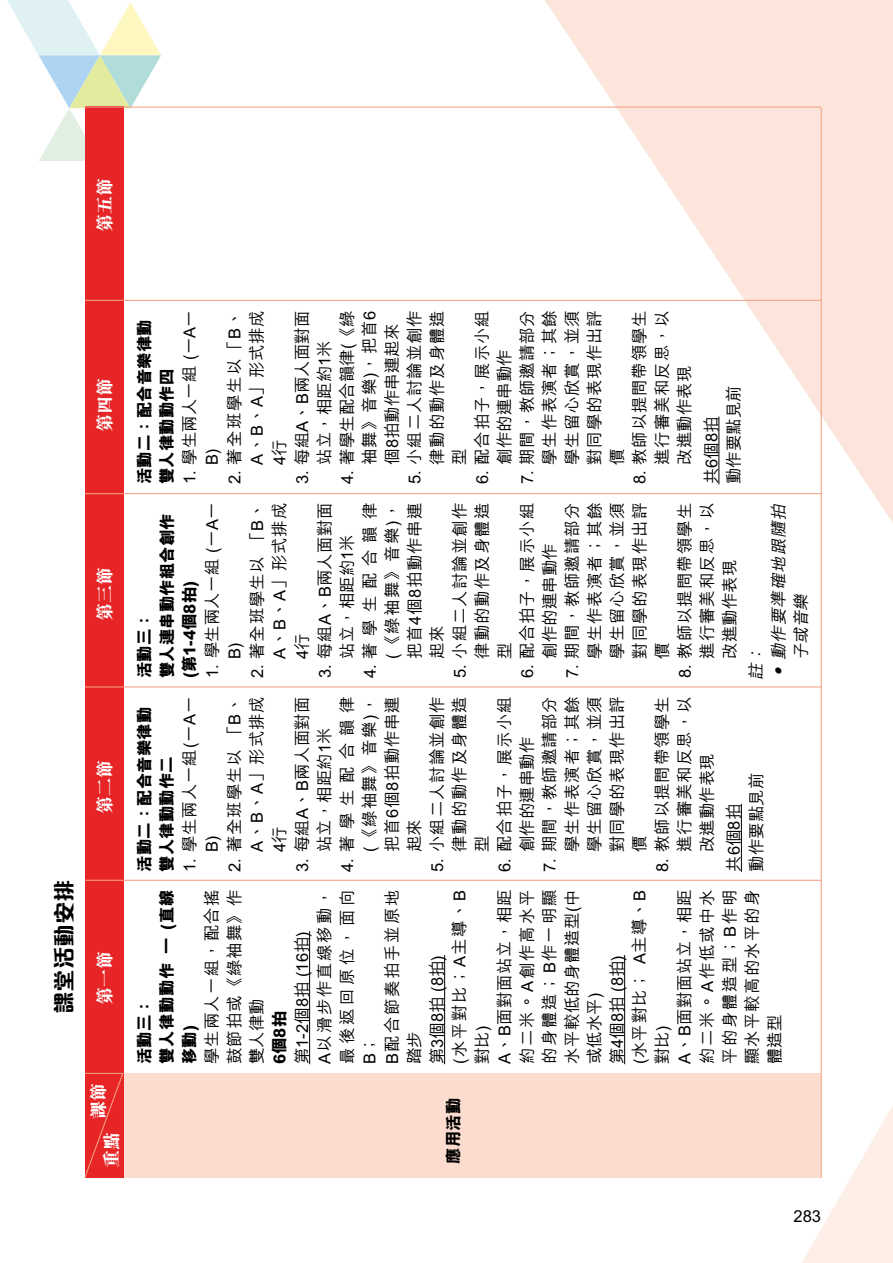
<style>
.page{position:relative;width:893px;height:1263px;background:#fff}
.page>*{position:absolute;margin:0;border:0;box-sizing:border-box;transform-origin:0 0}
.t1{font:800 22.5px "M Qing Hua HK";color:#000}
.t2{font:800 18px "M Sung HK";color:#fff}
.t3{font:500 16.5px/22.5px "M Hei HK";letter-spacing:.045em;color:#000;text-align:justify}
.t4{font:500 16.5px/22.5px "M Hei HK";letter-spacing:.065em;color:#000}
.t5{font:800 16.5px/22.5px "M Hei HK";color:#000}
.t6{font:500 16.5px/22.5px "M Hei HK";letter-spacing:.015em;color:#000}
.t7{font:500 16.5px/22.5px "M Hei HK";color:#000}
.t8{font:500 16.5px/22.5px "M Hei HK";letter-spacing:.005em;color:#000}
.t9{font:500 16.5px/22.5px "M Hei HK";letter-spacing:.02em;color:#000}
.t10{font:800 16.5px/22.5px "M Hei HK";letter-spacing:.035em;color:#000}
.t11{font:italic 500 16.5px/22.5px "M Hei HK";color:#000}
</style>
<div class="page">
<svg style="left:7px;top:0;width:154px;height:161px"></svg>
<svg style="left:802px;top:1106px;width:91px;height:157px"></svg>
<svg style="left:544px;top:0;width:349px;height:523px;fill:#fce6db"></svg>
<div style="left:99px;top:1073px;width:722px;height:105px;background:#fbdccf"></div>
<div style="left:85px;top:106px;width:38px;height:1072px;background:#e72527"></div>
<svg style="left:84px;top:1072px;width:40px;height:106px"></svg>
<hr style="left:821px;top:108px;width:1px;height:1070px;background:#f3a085">
<hr style="left:309px;top:931px;width:1px;height:133px;background:#000">
<hr style="left:444px;top:955px;width:1px;height:109px;background:#000">
<hr style="left:624px;top:955px;width:1px;height:109px;background:#000">
<hr style="left:741px;top:804px;width:1px;height:68px;background:#000">
<hr style="left:718px;top:417px;width:1px;height:67px;background:#000">
<hr style="left:85px;top:107px;width:736px;height:1px;background:#f3a085">
<hr style="left:85px;top:493px;width:736px;height:1px;background:#f3a085">
<hr style="left:85px;top:300px;width:736px;height:1px;background:#f3a085">
<hr style="left:85px;top:686px;width:736px;height:1px;background:#f3a085">
<hr style="left:85px;top:880px;width:736px;height:1px;background:#f3a085">
<p class="t2" style="left:92px;top:232px;width:55px;rotate:-90deg">第五節</p>
<p class="t2" style="left:92px;top:432px;width:55px;rotate:-90deg">第四節</p>
<p class="t2" style="left:92px;top:621px;width:55px;rotate:-90deg">第三節</p>
<p class="t2" style="left:92px;top:814px;width:55px;rotate:-90deg">第二節</p>
<h1 class="t1" style="left:48px;top:1014px;width:136px;rotate:-90deg">課堂活動安排</h1>
<p class="t2" style="left:92px;top:1005px;width:55px;rotate:-90deg">第一節</p>
<p class="t2" style="left:86px;top:1119px;width:37px;rotate:-90deg">課節</p>
<p class="t2" style="left:99px;top:1168px;width:38px;rotate:-90deg">重點</p>
<p class="t5" style="left:133px;top:484px;width:166px;rotate:-90deg">活動二：配合音樂律動雙人律動動作四</p>
<p class="t7" style="left:177px;top:465px;width:156px;text-indent:-20px;rotate:-90deg">1. 學生兩人一組 (一A一<br>B)</p>
<p class="t3" style="left:222px;top:465px;width:156px;text-indent:-20px;rotate:-90deg">2. 著全班學生以「B、A、B、A」形式排成4行</p>
<p class="t8" style="left:289px;top:465px;width:156px;text-indent:-20px;rotate:-90deg">3. 每組A、B兩人面對面站立，相距約1米</p>
<p class="t3" style="left:334px;top:465px;width:156px;text-indent:-20px;rotate:-90deg">4. 著學生配合韻律(《綠袖舞》音樂)，把首6個8拍動作串連起來</p>
<p class="t3" style="left:402px;top:465px;width:156px;text-indent:-20px;rotate:-90deg">5. 小組二人討論並創作律動的動作及身體造型</p>
<p class="t9" style="left:469px;top:465px;width:156px;text-indent:-20px;rotate:-90deg">6. 配合拍子，展示小組創作的連串動作</p>
<p class="t3" style="left:515px;top:465px;width:156px;text-indent:-20px;rotate:-90deg">7. 期間，教師邀請部分學生作表演者；其餘學生留心欣賞，並須對同學的表現作出評價</p>
<p class="t3" style="left:627px;top:465px;width:156px;text-indent:-20px;rotate:-90deg">8. 教師以提問帶領學生進行審美和反思，以改進動作表現</p>
<p class="t7" style="left:699px;top:484px;width:100px;rotate:-90deg">共6個8拍<br>動作要點見前</p>
<p class="t5" style="left:133px;top:678px;width:166px;rotate:-90deg">活動三：<br>雙人連串動作組合創作(第1-4個8拍)</p>
<p class="t8" style="left:200px;top:659px;width:158px;text-indent:-20px;rotate:-90deg">1. 學生兩人一組 (一A一<br>B)</p>
<p class="t3" style="left:245px;top:659px;width:158px;text-indent:-20px;rotate:-90deg">2. 著全班學生以「B、A、B、A」形式排成4行</p>
<p class="t6" style="left:312px;top:659px;width:158px;text-indent:-20px;rotate:-90deg">3. 每組A、B兩人面對面站立，相距約1米</p>
<p class="t3" style="left:357px;top:659px;width:158px;text-indent:-20px;rotate:-90deg">4. 著學生配合韻律(《綠袖舞》音樂)，把首4個8拍動作串連起來</p>
<p class="t3" style="left:447px;top:659px;width:158px;text-indent:-20px;rotate:-90deg">5. 小組二人討論並創作律動的動作及身體造型</p>
<p class="t3" style="left:515px;top:659px;width:158px;text-indent:-20px;rotate:-90deg">6. 配合拍子，展示小組創作的連串動作</p>
<p class="t3" style="left:560px;top:659px;width:158px;text-indent:-20px;rotate:-90deg">7. 期間，教師邀請部分學生作表演者；其餘學生留心欣賞，並須對同學的表現作出評價</p>
<p class="t3" style="left:672px;top:659px;width:158px;text-indent:-20px;rotate:-90deg">8. 教師以提問帶領學生進行審美和反思，以改進動作表現</p>
<p class="t11" style="left:766px;top:660px;width:162px;text-indent:-20px;rotate:-90deg">• 動作要準確地跟隨拍子或音樂</p>
<p class="t11" style="left:744px;top:680px;width:39px;rotate:-90deg">註：</p>
<p class="t5" style="left:133px;top:872px;width:166px;rotate:-90deg">活動二：配合音樂律動雙人律動動作二</p>
<p class="t3" style="left:177px;top:852px;width:157px;text-indent:-20px;rotate:-90deg">1. 學生兩人一組(一A一<br>B)</p>
<p class="t3" style="left:222px;top:852px;width:157px;text-indent:-19px;rotate:-90deg">2. 著全班學生以「B、A、B、A」形式排成4行</p>
<p class="t6" style="left:289px;top:852px;width:157px;text-indent:-20px;rotate:-90deg">3. 每組A、B兩人面對面站立，相距約1米</p>
<p class="t3" style="left:334px;top:852px;width:157px;text-indent:-20px;rotate:-90deg">4. 著學生配合韻律(《綠袖舞》音樂)，把首6個8拍動作串連起來</p>
<p class="t3" style="left:424px;top:852px;width:157px;text-indent:-20px;rotate:-90deg">5. 小組二人討論並創作律動的動作及身體造型</p>
<p class="t3" style="left:492px;top:852px;width:157px;text-indent:-20px;rotate:-90deg">6. 配合拍子，展示小組創作的連串動作</p>
<p class="t3" style="left:537px;top:852px;width:157px;text-indent:-20px;rotate:-90deg">7. 期間，教師邀請部分學生作表演者；其餘學生留心欣賞，並須對同學的表現作出評價</p>
<p class="t3" style="left:650px;top:852px;width:157px;text-indent:-20px;rotate:-90deg">8. 教師以提問帶領學生進行審美和反思，以改進動作表現</p>
<p class="t7" style="left:721px;top:872px;width:100px;rotate:-90deg">共6個8拍<br>動作要點見前</p>
<p class="t4" style="left:289px;top:1064px;width:176px;rotate:-90deg">第1-2個8拍 (16拍)<br>A以滑步作直線移動，最後返回原位，面向<br>B；<br>B配合節奏拍手並原地踏步<br>第3個8拍 (8拍)<br>(水平對比；A主導、B對比)<br>A、B面對面站立，相距約二米。A創作高水平的身體造；B作一明顯水平較低的身體造型(中或低水平)<br>第4個8拍 (8拍)<br>(水平對比； A主導、B對比)<br>A、B面對面站立，相距約二米。A作低或中水平的身體造型；B作明顯水平較高的水平的身體造型</p>
<p class="t10" style="left:133px;top:1064px;width:176px;rotate:-90deg">活動三：<br>雙人律動動作一 (直線移動)</p>
<p class="t3" style="left:199px;top:1064px;width:176px;rotate:-90deg">學生兩人一組，配合搖鼓節拍或《綠袖舞》作雙人律動</p>
<p class="t5" style="left:268px;top:1064px;width:55px;rotate:-90deg">6個8拍</p>
<p class="t5" style="left:442px;top:1164px;width:67px;rotate:-90deg">應用活動</p>
<p class="t3" style="left:794px;top:1203px;width:29px">283</p>
</div>
